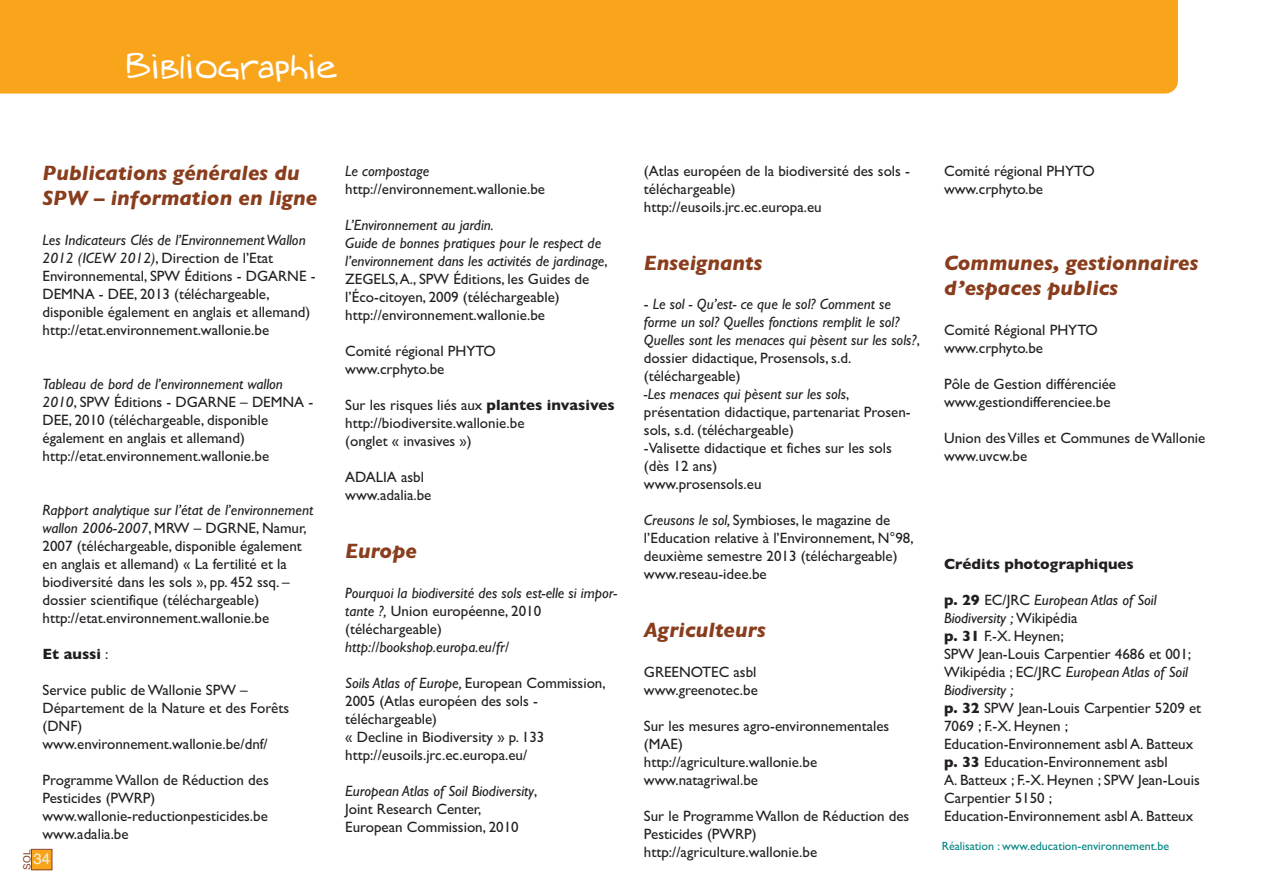
<style>
.page{position:relative;width:1263px;height:893px;background:#fff}
.page>*{position:absolute;margin:0;border:0;box-sizing:border-box;transform-origin:0 0}
.t1{font:33px "Augie";color:#fff}
.t2{font:italic 700 21px/25.2px "Gill Sans";color:#893d1d}
.t3{font:15px/18px "Gill Sans";color:#231f20}
.t4{font:italic 15px/18px "Gill Sans";color:#231f20}
.t5{font:700 15px "Gill Sans";color:#231f20}
.t6{font:15px "Helvetica";color:#f1f1e5}
.t7{font:12px "Gill Sans";color:#008483}
.t8{font:9.9px "Helvetica";color:#893d1d}
.s1{font-style:italic}
.s2{font-weight:400}
.s3{font-style:normal}
.s4{font-weight:700}
</style>
<div class="page">
<div style="left:32px;top:850px;width:20px;height:19px;background:#f9a51b"></div>
<div style="left:31px;top:849px;width:21px;height:21px;border:1px solid #893d1d"></div>
<div style="left:0;top:1px;width:1178px;height:93px;background:#f9a51b"></div>
<h1 class="t1" style="left:128px;top:47px;width:212px">Bibliographie</h1>
<h2 class="t2" style="left:43px;top:160px;width:276px">Publications générales du<br>SPW – information en ligne</h2>
<p class="t3" style="left:43px;top:230px;width:274px"><span class="s1">Les Indicateurs Clés de l’EnvironnementWallon 2012 (ICEW 2012)</span>, Direction de l’Etat Environnemental, SPW Éditions - DGARNE - DEMNA - DEE, 2013 (téléchargeable, disponible également en anglais et allemand) http://etat.environnement.wallonie.be</p>
<p class="t3" style="left:43px;top:374px;width:272px"><span class="s1">Tableau de bord de l’environnement wallon 2010</span>, SPW Éditions - DGARNE – DEMNA - DEE, 2010 (téléchargeable, disponible également en anglais et allemand) http://etat.environnement.wallonie.be</p>
<p class="t3" style="left:43px;top:500px;width:272px"><span class="s1">Rapport analytique sur l’état de l’environnement wallon 2006-2007</span>, MRW – DGRNE, Namur, 2007 (téléchargeable, disponible également en anglais et allemand) « La fertilité et la biodiversité dans les sols », pp. 452 ssq. – dossier scientifique (téléchargeable) http://etat.environnement.wallonie.be</p>
<p class="t5" style="left:43px;top:645px;width:68px">Et aussi <span class="s2">:</span></p>
<p class="t3" style="left:43px;top:680px;width:248px">Service public deWallonie SPW –<br>Département de la Nature et des Forêts (DNF) www.environnement.wallonie.be/dnf/</p>
<p class="t3" style="left:43px;top:770px;width:228px">ProgrammeWallon de Réduction des<br>Pesticides (PWRP) www.wallonie-reductionpesticides.be www.adalia.be</p>
<p class="t8" style="left:21px;top:869px;width:21px;rotate:-90deg">SOL</p>
<p class="t6" style="left:33px;top:850px;width:18px">34</p>
<p class="t4" style="left:345px;top:162px;width:85px">Le compostage</p>
<p class="t3" style="left:345px;top:180px;width:201px">http://environnement.wallonie.be</p>
<p class="t4" style="left:345px;top:216px;width:264px">L’Environnement au jardin.<br>Guide de bonnes pratiques pour le respect de l’environnement dans les activités de jardinage<span class="s3">, ZEGELS,A., SPW Éditions, les Guides de l’Éco-citoyen, 2009 (téléchargeable) http://environnement.wallonie.be</span></p>
<p class="t3" style="left:345px;top:342px;width:152px">Comité régional PHYTO www.crphyto.be</p>
<p class="t3" style="left:345px;top:396px;width:271px">Sur les risques liés aux <span class="s4">plantes invasives </span>http://biodiversite.wallonie.be<br>(onglet « invasives »)</p>
<p class="t3" style="left:345px;top:468px;width:88px">ADALIA asbl www.adalia.be</p>
<h2 class="t2" style="left:345px;top:538px;width:73px">Europe</h2>
<p class="t4" style="left:345px;top:583px;width:274px">Pourquoi la biodiversité des sols est-elle si impor&shy;tante ?, <span class="s3">Union européenne, 2010 (téléchargeable)</span></p>
<p class="t4" style="left:345px;top:637px;width:165px">http://bookshop.europa.eu/fr/</p>
<p class="t3" style="left:345px;top:673px;width:262px"><span class="s1">Soils Atlas of Europe,</span> European Commission,<br>2005 (Atlas européen des sols - téléchargeable)<br>« Decline in Biodiversity » p. 133 http://eusoils.jrc.ec.europa.eu/</p>
<p class="t3" style="left:345px;top:781px;width:193px"><span class="s1">European Atlas of Soil Biodiversity</span>,<br>Joint Research Center,<br>European Commission, 2010</p>
<p class="t3" style="left:644px;top:162px;width:268px">(Atlas européen de la biodiversité des sols - téléchargeable) http://eusoils.jrc.ec.europa.eu</p>
<h2 class="t2" style="left:644px;top:250px;width:120px">Enseignants</h2>
<p class="t3" style="left:644px;top:295px;width:278px">- <span class="s1">Le sol - Qu’est- ce que le sol? Comment se forme un sol? Quelles fonctions remplit le sol?<br>Quelles sont les menaces qui pèsent sur les sols?</span>, dossier didactique, Prosensols, s.d. (téléchargeable)<br><span class="s1">-Les menaces qui pèsent sur les sols</span>, présentation didactique, partenariat Prosen&shy;sols, s.d. (téléchargeable)<br>-Valisette didactique et fiches sur les sols (dès 12 ans)<br>www.prosensols.eu</p>
<p class="t3" style="left:644px;top:511px;width:271px"><span class="s1">Creusons le sol,</span> Symbioses, le magazine de l’Education relative à l’Environnement, N°98, deuxième semestre 2013 (téléchargeable) www.reseau-idee.be</p>
<h2 class="t2" style="left:644px;top:618px;width:123px">Agriculteurs</h2>
<p class="t3" style="left:644px;top:662px;width:115px">GREENOTEC asbl www.greenotec.be</p>
<p class="t3" style="left:644px;top:716px;width:247px">Sur les mesures agro-environnementales (MAE)<br>http://agriculture.wallonie.be www.natagriwal.be</p>
<p class="t3" style="left:644px;top:806px;width:267px">Sur le ProgrammeWallon de Réduction des<br>Pesticides (PWRP) http://agriculture.wallonie.be</p>
<p class="t3" style="left:944px;top:162px;width:152px">Comité régional PHYTO www.crphyto.be</p>
<h2 class="t2" style="left:944px;top:250px;width:256px">Communes, gestionnaires d’espaces publics</h2>
<p class="t3" style="left:944px;top:320px;width:155px">Comité Régional PHYTO www.crphyto.be</p>
<p class="t3" style="left:944px;top:374px;width:174px">Pôle de Gestion différenciée www.gestiondifferenciee.be</p>
<p class="t3" style="left:944px;top:428px;width:263px">Union desVilles et Communes deWallonie www.uvcw.be</p>
<p class="t5" style="left:944px;top:555px;width:191px">Crédits photographiques</p>
<p class="t3" style="left:944px;top:590px;width:259px"><span class="s4">p. 29</span> EC/JRC <span class="s1">European Atlas of Soil<br>Biodiversity ;</span> Wikipédia<br><span class="s4">p. 31</span> F.-X. Heynen;<br>SPW Jean-Louis Carpentier 4686 et 001;<br>Wikipédia ; EC/JRC <span class="s1">European Atlas of Soil<br>Biodiversity ;<br></span><span class="s4">p. 32</span> SPW Jean-Louis Carpentier 5209 et<br>7069 ; F.-X. Heynen ;<br>Education-Environnement asbl A. Batteux <span class="s4">p. 33</span> Education-Environnement asbl<br>A. Batteux ; F.-X. Heynen ; SPW Jean-Louis<br>Carpentier 5150 ;<br>Education-Environnement asbl A. Batteux</p>
<p class="t7" style="left:942px;top:839px;width:229px">Réalisation : www.education-environnement.be</p>
</div>
